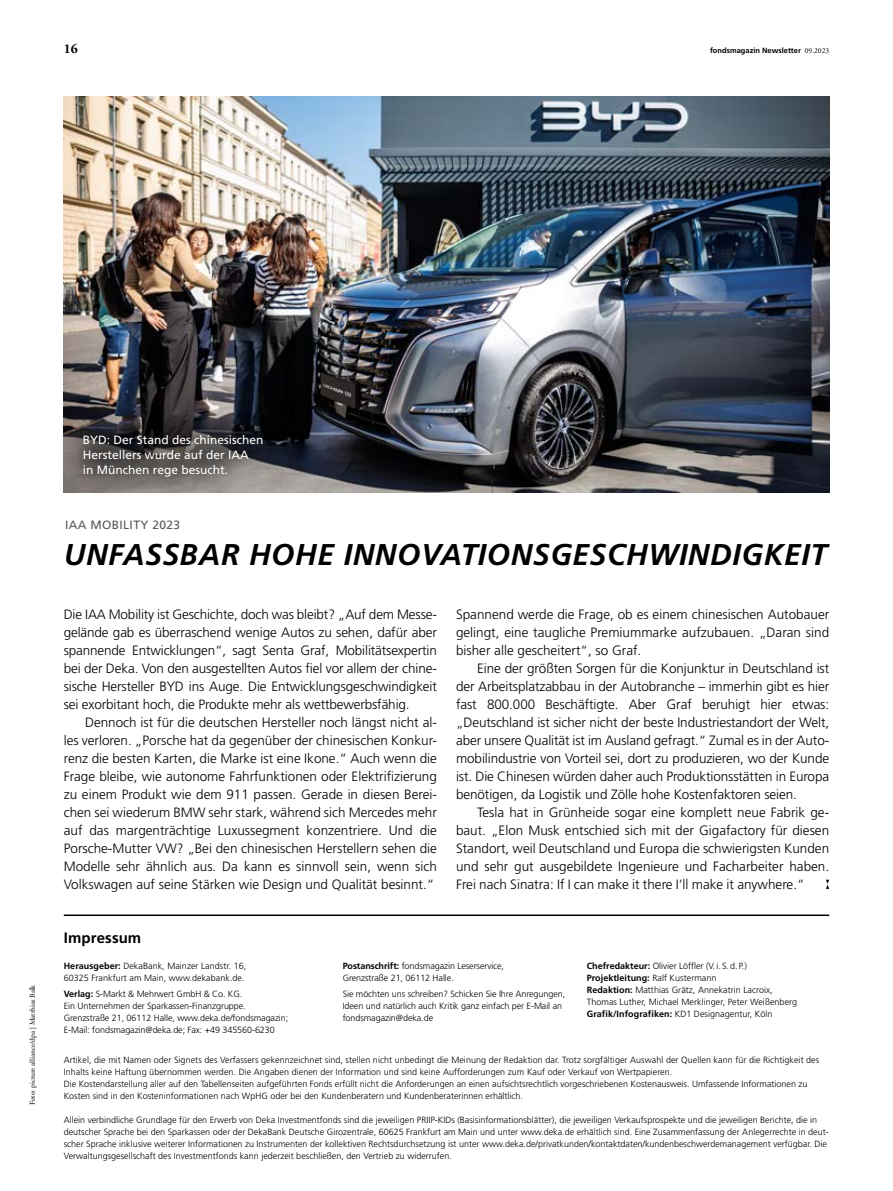
<style>
.page{position:relative;width:893px;height:1191px;background:#fff}
.page>*{position:absolute;margin:0;border:0;box-sizing:border-box;transform-origin:0 0}
.t1{font:italic 700 30px "Deka Frutiger Mac";letter-spacing:.02em;color:#000}
.t2{font:700 15px "Deka Frutiger Mac";letter-spacing:.005em;color:#000}
.t3{font:300 13.5px/18px "Deka Frutiger Mac";color:#000;text-align:justify}
.t4{font:700 13.5px "Deka A Garamond Mac";color:#000}
.t5{font:12px/15px "Deka Frutiger Mac";color:#fff}
.t6{font:12px "Deka Frutiger Mac";letter-spacing:.03em;color:#575756}
.t7{font:300 9px/12px "Deka Frutiger Mac";color:#000}
.t8{font:7.5px "Deka A Garamond Mac";color:#000}
.t9{font:700 7.5px "Deka Frutiger Mac";color:#000}
.s1{font-family:"Deka A Garamond Mac";font-weight:400}
.s2{font-weight:700}
</style>
<div class="page">
<img style="left:64px;top:97px;width:765px;height:396px">
<hr style="left:64px;top:914px;width:765px;height:2px;background:#000">
<svg style="left:826px;top:879px;width:3px;height:10px"></svg>
<div style="left:60px;top:411px;width:226px;height:88px;background:#000;opacity:.75"></div>
<h3 class="t4" style="left:64px;top:41px;width:16px">16</h3>
<p class="t9" style="left:710px;top:46px;width:121px">fondsmagazin Newsletter <span class="s1">09.2023</span></p>
<p class="t8" style="left:28px;top:1105px;width:122px;rotate:-90deg">Foto: picture alliance/dpa | Matthias Balk</p>
<h3 class="t5" style="left:83px;top:432px;width:182px">BYD: Der Stand des chinesischen<br>Herstellers wurde auf der IAA<br>in München rege besucht.</h3>
<h3 class="t6" style="left:65px;top:518px;width:117px">IAA MOBILITY 2023</h3>
<h1 class="t1" style="left:64px;top:538px;width:765px">UNFASSBAR HOHE INNOVATIONSGESCHWINDIGKEIT</h1>
<p class="t3" style="left:64px;top:605px;width:375px">Die IAA Mobility ist Geschichte, doch was bleibt? „Auf dem Messe&shy;gelände gab es überraschend wenige Autos zu sehen, dafür aber spannende Entwicklungen“, sagt Senta Graf, Mobilitätsexpertin bei der Deka. Von den ausgestellten Autos fiel vor allem der chine&shy;sische Hersteller BYD ins Auge. Die Entwicklungsgeschwindigkeit sei exorbitant hoch, die Produkte mehr als wettbewerbsfähig.</p>
<p class="t3" style="left:64px;top:713px;width:375px;text-indent:21px">Dennoch ist für die deutschen Hersteller noch längst nicht al&shy;les verloren. „Porsche hat da gegenüber der chinesischen Konkur&shy;renz die besten Karten, die Marke ist eine Ikone.“ Auch wenn die Frage bleibe, wie autonome Fahrfunktionen oder Elektrifizierung zu einem Produkt wie dem 911 passen. Gerade in diesen Berei&shy;chen sei wiederum BMW sehr stark, während sich Mercedes mehr auf das margenträchtige Luxussegment konzentriere. Und die Porsche-Mutter VW? „Bei den chinesischen Herstellern sehen die Modelle sehr ähnlich aus. Da kann es sinnvoll sein, wenn sich Volkswagen auf seine Stärken wie Design und Qualität besinnt.“</p>
<h3 class="t3" style="left:456px;top:605px;width:375px">Spannend werde die Frage, ob es einem chinesischen Autobauer gelingt, eine taugliche Premiummarke aufzubauen. „Daran sind bisher alle gescheitert“, so Graf.</h3>
<p class="t3" style="left:456px;top:659px;width:375px;text-indent:21px">Eine der größten Sorgen für die Konjunktur in Deutschland ist der Arbeitsplatzabbau in der Autobranche – immerhin gibt es hier fast 800.000 Beschäftigte. Aber Graf beruhigt hier etwas: „Deutschland ist sicher nicht der beste Industriestandort der Welt, aber unsere Qualität ist im Ausland gefragt.“ Zumal es in der Auto&shy;mobilindustrie von Vorteil sei, dort zu produzieren, wo der Kunde ist. Die Chinesen würden daher auch Produktionsstätten in Europa benötigen, da Logistik und Zölle hohe Kostenfaktoren seien.</p>
<p class="t3" style="left:456px;top:803px;width:375px;text-indent:21px">Tesla hat in Grünheide sogar eine komplett neue Fabrik ge&shy;baut. „Elon Musk entschied sich mit der Gigafactory für diesen Standort, weil Deutschland und Europa die schwierigsten Kunden und sehr gut ausgebildete Ingenieure und Facharbeiter haben.<br>Frei nach Sinatra: If I can make it there I‘ll make it anywhere.“</p>
<h2 class="t2" style="left:64px;top:929px;width:79px">Impressum</h2>
<p class="t7" style="left:64px;top:959px;width:184px"><span class="s2">Herausgeber:</span> DekaBank, Mainzer Landstr. 16,<br>60325 Frankfurt am Main, www.dekabank.de.</p>
<p class="t7" style="left:64px;top:988px;width:226px"><span class="s2">Verlag:</span> S-Markt &amp; Mehrwert GmbH &amp; Co. KG.<br>Ein Unternehmen der Sparkassen-Finanzgruppe.<br>Grenzstraße 21, 06112 Halle, www.deka.de/fondsmagazin; E-Mail: fondsmagazin@deka.de; Fax: +49 345560-6230</p>
<p class="t7" style="left:64px;top:1054px;width:757px">Artikel, die mit Namen oder Signets des Verfassers gekennzeichnet sind, stellen nicht unbedingt die Meinung der Redaktion dar. Trotz sorgfältiger Auswahl der Quellen kann für die Richtigkeit des Inhalts keine Haftung übernommen werden. Die Angaben dienen der Information und sind keine Aufforderungen zum Kauf oder Verkauf von Wertpapieren.<br>Die Kostendarstellung aller auf den Tabellenseiten aufgeführten Fonds erfüllt nicht die Anforderungen an einen aufsichtsrechtlich vorgeschriebenen Kostenausweis. Umfassende Informationen zu Kosten sind in den Kosteninformationen nach WpHG oder bei den Kundenberatern und Kundenberaterinnen erhältlich.</p>
<p class="t7" style="left:64px;top:1114px;width:766px">Allein verbindliche Grundlage für den Erwerb von Deka Investmentfonds sind die jeweiligen PRIIP-KIDs (Basisinformationsblätter), die jeweiligen Verkaufsprospekte und die jeweiligen Berichte, die in deutscher Sprache bei den Sparkassen oder der DekaBank Deutsche Girozentrale, 60625 Frankfurt am Main und unter www.deka.de erhältlich sind. Eine Zusammenfassung der Anlegerrechte in deut&shy;scher Sprache inklusive weiterer Informationen zu Instrumenten der kollektiven Rechtsdurchsetzung ist unter www.deka.de/privatkunden/kontaktdaten/kundenbeschwerdemanagement verfügbar. Die Verwaltungsgesellschaft des Investmentfonds kann jederzeit beschließen, den Vertrieb zu widerrufen.</p>
<p class="t7" style="left:343px;top:959px;width:163px"><span class="s2">Postanschrift:</span> fondsmagazin Leserservice,<br>Grenzstraße 21, 06112 Halle.</p>
<p class="t7" style="left:343px;top:988px;width:224px">Sie möchten uns schreiben? Schicken Sie Ihre Anregungen,<br>Ideen und natürlich auch Kritik ganz einfach per E-Mail an fondsmagazin@deka.de</p>
<p class="t7" style="left:587px;top:959px;width:212px"><span class="s2">Chefredakteur:</span> Olivier Löffler (V.i. S.d. P.)<br><span class="s2">Projektleitung:</span> Ralf Kustermann<br><span class="s2">Redaktion:</span> Matthias Grätz, Annekatrin Lacroix, Thomas Luther, Michael Merklinger, Peter Weißenberg <span class="s2">Grafik/Infografiken:</span> KD1 Designagentur, Köln</p>
</div>
